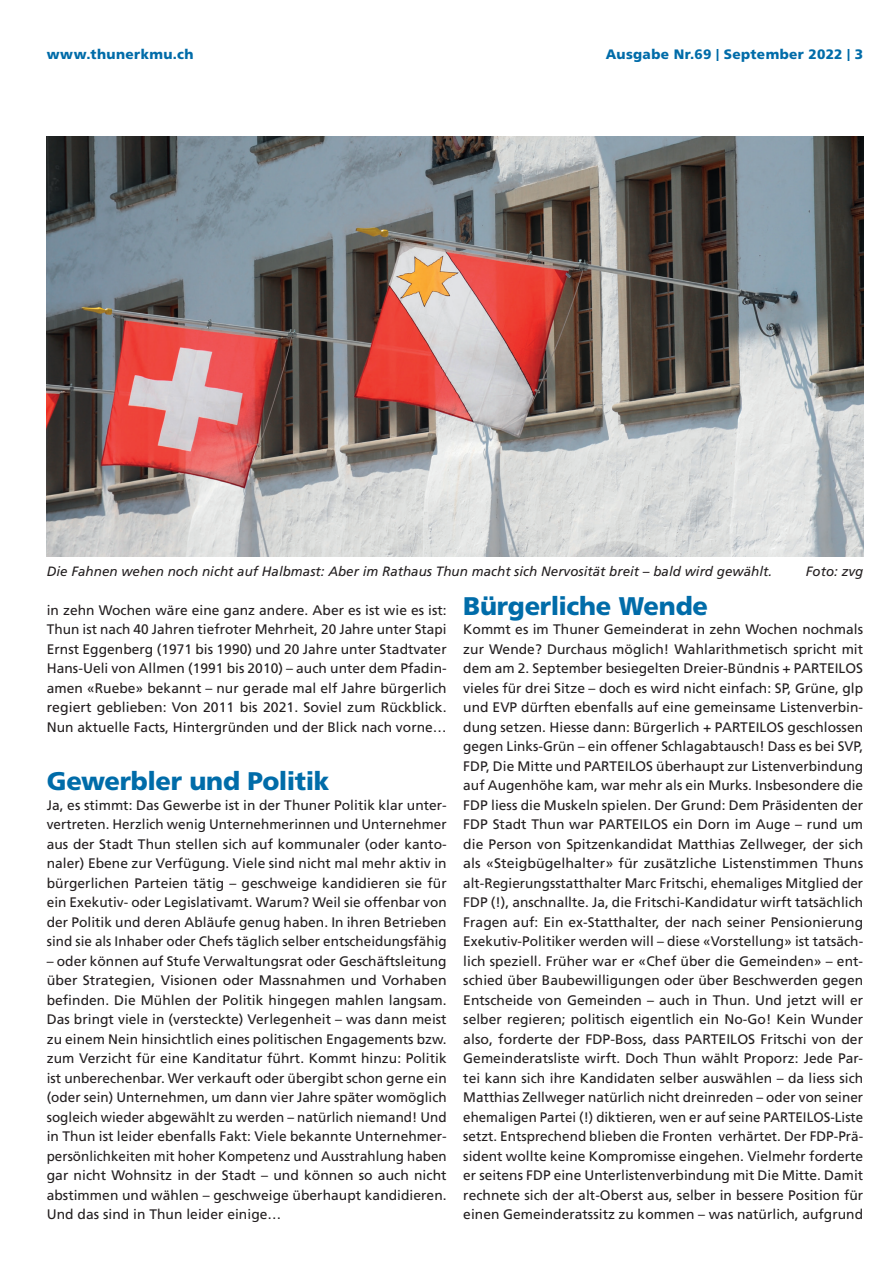
<style>
.page{position:relative;width:893px;height:1263px;background:#fff}
.page>*{position:absolute;margin:0;border:0;box-sizing:border-box;transform-origin:0 0}
.t1{font:900 25.5px "Frutiger LT Std";letter-spacing:-.01em;color:#006ca9}
.t2{font:13.8px/19.5px "Frutiger LT Std";letter-spacing:.005em;color:#231f20;text-align:justify}
.t3{font:900 13.65px "Frutiger LT Std";letter-spacing:.025em;color:#006ca9}
.t4{font:italic 13.5px "Frutiger LT Std";letter-spacing:.005em;color:#231f20}
.s1{font-size:12px}
</style>
<div class="page">
<img style="left:47px;top:137px;width:816px;height:419px">
<p class="t3" style="left:47px;top:46px;width:148px">www.thunerkmu.ch</p>
<p class="t3" style="left:606px;top:46px;width:259px">Ausgabe Nr.69 <span class="s1">|</span> September 2022 <span class="s1">|</span> 3</p>
<p class="t4" style="left:47px;top:563px;width:727px">Die Fahnen wehen noch nicht auf Halbmast: Aber im Rathaus Thun macht sich Nervosität breit – bald wird gewählt.</p>
<p class="t4" style="left:806px;top:563px;width:59px">Foto: zvg</p>
<p class="t2" style="left:47px;top:600px;width:401px">in zehn Wochen wäre eine ganz andere. Aber es ist wie es ist:<br>Thun ist nach 40 Jahren tiefroter Mehrheit, 20 Jahre unter Stapi Ernst Eggenberg (1971 bis 1990) und 20 Jahre unter Stadtvater Hans-Ueli von Allmen (1991 bis 2010) – auch unter dem Pfadin&shy;amen «Ruebe» bekannt – nur gerade mal elf Jahre bürgerlich regiert geblieben: Von 2011 bis 2021. Soviel zum Rückblick.<br>Nun aktuelle Facts, Hintergründen und der Blick nach vorne…</p>
<h1 class="t1" style="left:47px;top:766px;width:284px">Gewerbler und Politik</h1>
<p class="t2" style="left:47px;top:795px;width:401px">Ja, es stimmt: Das Gewerbe ist in der Thuner Politik klar unter&shy;vertreten. Herzlich wenig Unternehmerinnen und Unternehmer aus der Stadt Thun stellen sich auf kommunaler (oder kanto&shy;naler) Ebene zur Verfügung. Viele sind nicht mal mehr aktiv in bürgerlichen Parteien tätig – geschweige kandidieren sie für ein Exekutiv- oder Legislativamt. Warum? Weil sie offenbar von der Politik und deren Abläufe genug haben. In ihren Betrieben sind sie als Inhaber oder Chefs täglich selber entscheidungsfähig</p>
<p class="t2" style="left:47px;top:951px;width:401px">– oder können auf Stufe Verwaltungsrat oder Geschäftsleitung über Strategien, Visionen oder Massnahmen und Vorhaben befinden. Die Mühlen der Politik hingegen mahlen langsam.<br>Das bringt viele in (versteckte) Verlegenheit – was dann meist zu einem Nein hinsichtlich eines politischen Engagements bzw. zum Verzicht für eine Kanditatur führt. Kommt hinzu: Politik ist unberechenbar. Wer verkauft oder übergibt schon gerne ein (oder sein) Unternehmen, um dann vier Jahre später womöglich sogleich wieder abgewählt zu werden – natürlich niemand! Und in Thun ist leider ebenfalls Fakt: Viele bekannte Unternehmer&shy;persönlichkeiten mit hoher Kompetenz und Ausstrahlung haben gar nicht Wohnsitz in der Stadt – und können so auch nicht abstimmen und wählen – geschweige überhaupt kandidieren.<br>Und das sind in Thun leider einige…</p>
<h1 class="t1" style="left:463px;top:590px;width:246px">Bürgerliche Wende</h1>
<p class="t2" style="left:463px;top:620px;width:401px">Kommt es im Thuner Gemeinderat in zehn Wochen nochmals zur Wende? Durchaus möglich! Wahlarithmetisch spricht mit dem am 2. September besiegelten Dreier-Bündnis + PARTEILOS vieles für drei Sitze – doch es wird nicht einfach: SP, Grüne, glp und EVP dürften ebenfalls auf eine gemeinsame Listenverbin&shy;dung setzen. Hiesse dann: Bürgerlich + PARTEILOS geschlossen gegen Links-Grün – ein offener Schlagabtausch! Dass es bei SVP, FDP, Die Mitte und PARTEILOS überhaupt zur Listenverbindung auf Augenhöhe kam, war mehr als ein Murks. Insbesondere die FDP liess die Muskeln spielen. Der Grund: Dem Präsidenten der FDP Stadt Thun war PARTEILOS ein Dorn im Auge – rund um die Person von Spitzenkandidat Matthias Zellweger, der sich als «Steigbügelhalter» für zusätzliche Listenstimmen Thuns alt-Regierungsstatthalter Marc Fritschi, ehemaliges Mitglied der FDP (!), anschnallte. Ja, die Fritschi-Kandidatur wirft tatsächlich Fragen auf: Ein ex-Statthalter, der nach seiner Pensionierung Exekutiv-Politiker werden will – diese «Vorstellung» ist tatsäch&shy;lich speziell. Früher war er «Chef über die Gemeinden» – ent&shy;schied über Baubewilligungen oder über Beschwerden gegen Entscheide von Gemeinden – auch in Thun. Und jetzt will er selber regieren; politisch eigentlich ein No-Go! Kein Wunder also, forderte der FDP-Boss, dass PARTEILOS Fritschi von der Gemeinderatsliste wirft. Doch Thun wählt Proporz: Jede Par&shy;tei kann sich ihre Kandidaten selber auswählen – da liess sich Matthias Zellweger natürlich nicht dreinreden – oder von seiner ehemaligen Partei (!) diktieren, wen er auf seine PARTEILOS-Liste setzt. Entsprechend blieben die Fronten verhärtet. Der FDP-Prä&shy;sident wollte keine Kompromisse eingehen. Vielmehr forderte er seitens FDP eine Unterlistenverbindung mit Die Mitte. Damit rechnete sich der alt-Oberst aus, selber in bessere Position für einen Gemeinderatssitz zu kommen – was natürlich, aufgrund</p>
</div>
